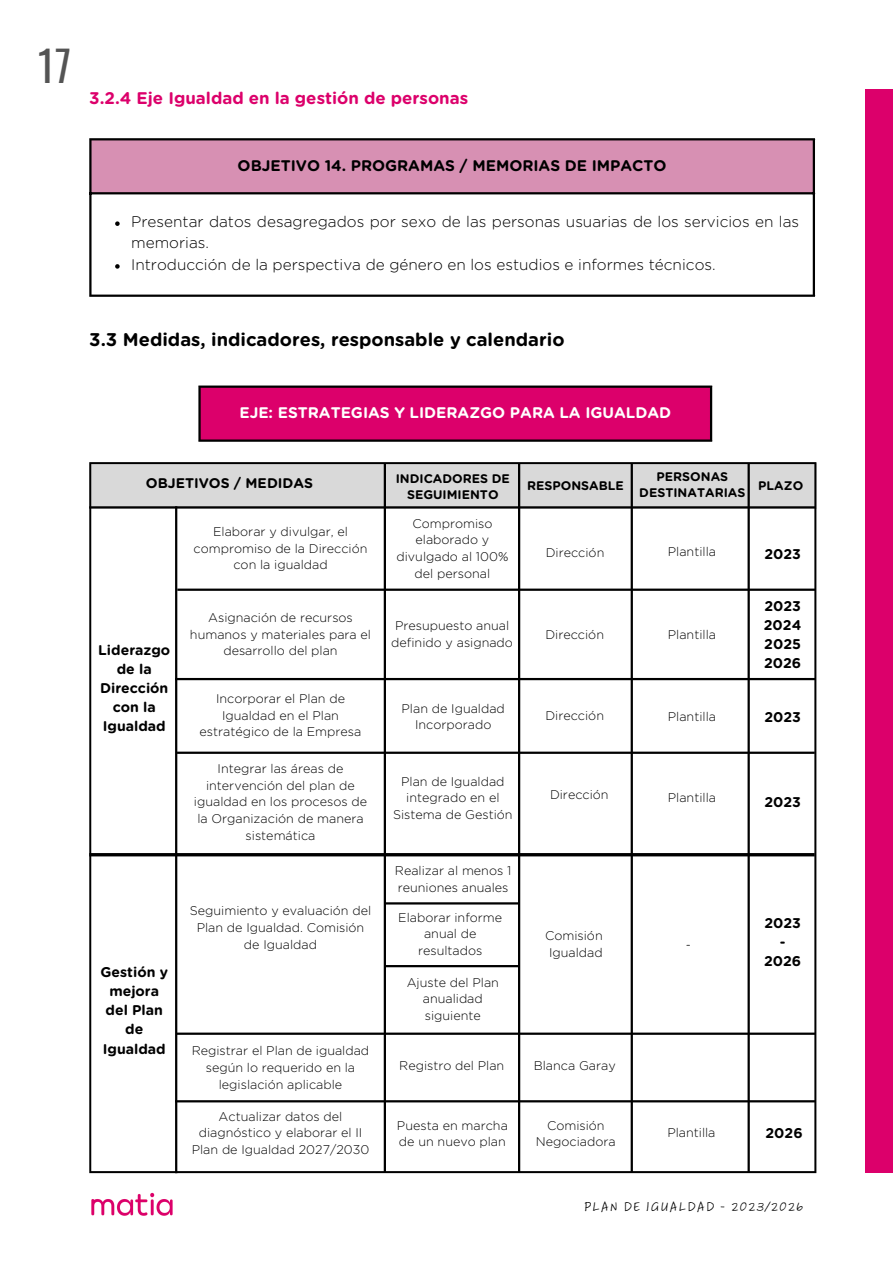
<style>
.page{position:relative;width:893px;height:1264px;background:#fff}
.page>*{position:absolute;margin:0;border:0;box-sizing:border-box;transform-origin:0 0}
.t1{font:41.55px "Oswald";color:#545454}
.t2{font:700 18.3px "Gotham Rounded";color:#000}
.t3{font:700 16.8px "Gotham Rounded";color:#dc006b}
.t4{font:300 15.3px/21.3px "Gotham Rounded";color:#000}
.t5{font:700 15.3px "Gotham Rounded";color:#fff}
.t6{font:700 15.3px "Gotham Rounded";color:#000}
.t7{font:700 14.1px/19px "Gotham Rounded";color:#000;text-align:center}
.t8{font:700 13.95px "Gotham Rounded";color:#000}
.t9{font:13.8px "Adobe Handwriting Tiffany";letter-spacing:.09em;color:#000}
.t10{font:300 12.6px/16.8px "Gotham Rounded";color:#000;text-align:center}
.t11{font:700 12.45px/16.6px "Gotham Rounded";color:#000;text-align:center}
</style>
<div class="page">
<div style="left:865px;top:89px;width:27px;height:1084px;background:#dc006b"></div>
<img style="left:91px;top:1192px;width:82px;height:24px">
<div style="left:90px;top:139px;width:724px;height:54px;background:#d790b3"></div>
<svg style="left:115px;top:221px;width:5px;height:5px"></svg>
<svg style="left:115px;top:264px;width:5px;height:5px"></svg>
<hr style="left:89px;top:140px;width:2px;height:154px;background:#000">
<hr style="left:812px;top:140px;width:3px;height:154px;background:#000">
<hr style="left:89px;top:138px;width:726px;height:2px;background:#000">
<hr style="left:89px;top:192px;width:726px;height:2px;background:#000">
<hr style="left:89px;top:294px;width:726px;height:3px;background:#000">
<div style="left:199px;top:386px;width:512px;height:55px;background:#dc006b"></div>
<hr style="left:198px;top:388px;width:3px;height:51px;background:#000">
<hr style="left:710px;top:388px;width:2px;height:51px;background:#000">
<hr style="left:198px;top:385px;width:514px;height:3px;background:#000">
<hr style="left:198px;top:439px;width:514px;height:3px;background:#000">
<svg style="left:89px;top:462px;width:727px;height:711px"></svg>
<p class="t1" style="left:38px;top:33px;width:34px">17</p>
<p class="t3" style="left:89px;top:90px;width:380px">3.2.4 Eje Igualdad en la gestión de personas</p>
<p class="t6" style="left:238px;top:158px;width:430px">OBJETIVO 14. PROGRAMAS / MEMORIAS DE IMPACTO</p>
<p class="t4" style="left:131px;top:212px;width:669px">Presentar datos desagregados por sexo de las personas usuarias de los servicios en las memorias.</p>
<p class="t4" style="left:131px;top:254px;width:586px">Introducción de la perspectiva de género en los estudios e informes técnicos.</p>
<p class="t2" style="left:89px;top:331px;width:477px">3.3 Medidas, indicadores, responsable y calendario</p>
<p class="t5" style="left:239px;top:406px;width:433px">EJE: ESTRATEGIAS Y LIDERAZGO PARA LA IGUALDAD</p>
<p class="t8" style="left:146px;top:477px;width:169px">OBJETIVOS / MEDIDAS</p>
<p class="t11" style="left:395px;top:470px;width:116px">INDICADORES DE<br>SEGUIMIENTO</p>
<p class="t11" style="left:527px;top:477px;width:98px">RESPONSABLE</p>
<p class="t11" style="left:639px;top:468px;width:108px">PERSONAS<br>DESTINATARIAS</p>
<p class="t11" style="left:758px;top:478px;width:46px">PLAZO</p>
<p class="t10" style="left:193px;top:523px;width:175px">Elaborar y divulgar, el compromiso de la Dirección con la igualdad</p>
<p class="t10" style="left:396px;top:515px;width:113px">Compromiso elaborado y divulgado al 100% del personal</p>
<p class="t10" style="left:667px;top:544px;width:50px">Plantilla</p>
<p class="t10" style="left:545px;top:545px;width:60px">Dirección</p>
<p class="t7" style="left:764px;top:545px;width:38px">2023</p>
<p class="t7" style="left:98px;top:641px;width:74px">Liderazgo de la<br>Dirección con la<br>Igualdad</p>
<p class="t10" style="left:190px;top:609px;width:183px">Asignación de recursos humanos y materiales para el desarrollo del plan</p>
<p class="t10" style="left:199px;top:690px;width:163px">Incorporar el Plan de<br>Igualdad en el Plan estratégico de la Empresa</p>
<p class="t10" style="left:194px;top:760px;width:174px">Integrar las áreas de intervención del plan de igualdad en los procesos de la Organización de manera sistemática</p>
<p class="t7" style="left:101px;top:963px;width:69px">Gestión y mejora del Plan de<br>Igualdad</p>
<p class="t10" style="left:190px;top:902px;width:183px">Seguimiento y evaluación del<br>Plan de Igualdad. Comisión de Igualdad</p>
<p class="t10" style="left:192px;top:1043px;width:179px">Registrar el Plan de igualdad según lo requerido en la legislación aplicable</p>
<p class="t10" style="left:192px;top:1108px;width:179px">Actualizar datos del diagnóstico y elaborar el II<br>Plan de Igualdad 2027/2030</p>
<p class="t10" style="left:391px;top:618px;width:123px;text-align:left">Presupuesto anual definido y asignado</p>
<p class="t10" style="left:401px;top:700px;width:105px">Plan de Igualdad<br>Incorporado</p>
<p class="t10" style="left:393px;top:773px;width:121px">Plan de Igualdad integrado en el<br>Sistema de Gestión</p>
<p class="t10" style="left:395px;top:863px;width:118px;text-align:left">Realizar al menos 1 reuniones anuales</p>
<p class="t10" style="left:398px;top:909px;width:105px">Elaborar informe anual de resultados</p>
<p class="t10" style="left:406px;top:974px;width:94px">Ajuste del Plan anualidad siguiente</p>
<p class="t10" style="left:399px;top:1057px;width:107px">Registro del Plan</p>
<p class="t10" style="left:545px;top:626px;width:60px">Dirección</p>
<p class="t10" style="left:545px;top:707px;width:60px">Dirección</p>
<p class="t10" style="left:550px;top:787px;width:60px">Dirección</p>
<p class="t10" style="left:545px;top:928px;width:59px">Comisión</p>
<p class="t10" style="left:549px;top:944px;width:55px">Igualdad</p>
<p class="t10" style="left:533px;top:1057px;width:84px">Blanca Garay</p>
<p class="t10" style="left:667px;top:627px;width:50px">Plantilla</p>
<p class="t10" style="left:667px;top:708px;width:50px">Plantilla</p>
<p class="t10" style="left:667px;top:790px;width:50px">Plantilla</p>
<p class="t10" style="left:686px;top:936px;width:7px">-</p>
<p class="t7" style="left:764px;top:597px;width:38px">2023</p>
<p class="t7" style="left:763px;top:616px;width:39px">2024</p>
<p class="t7" style="left:764px;top:635px;width:38px">2025</p>
<p class="t7" style="left:764px;top:654px;width:39px">2026</p>
<p class="t7" style="left:764px;top:708px;width:38px">2023</p>
<p class="t7" style="left:764px;top:793px;width:38px">2023</p>
<p class="t7" style="left:764px;top:913px;width:39px">2023 -<br>2026</p>
<p class="t10" style="left:397px;top:1117px;width:112px;text-align:left">Puesta en marcha de un nuevo plan</p>
<p class="t10" style="left:536px;top:1117px;width:81px">Comisión<br>Negociadora</p>
<p class="t10" style="left:667px;top:1125px;width:50px">Plantilla</p>
<p class="t7" style="left:765px;top:1124px;width:39px">2026</p>
<p class="t9" style="left:583px;top:1197px;width:221px">PLAN DE IGUALDAD - 2023/2026</p>
</div>
